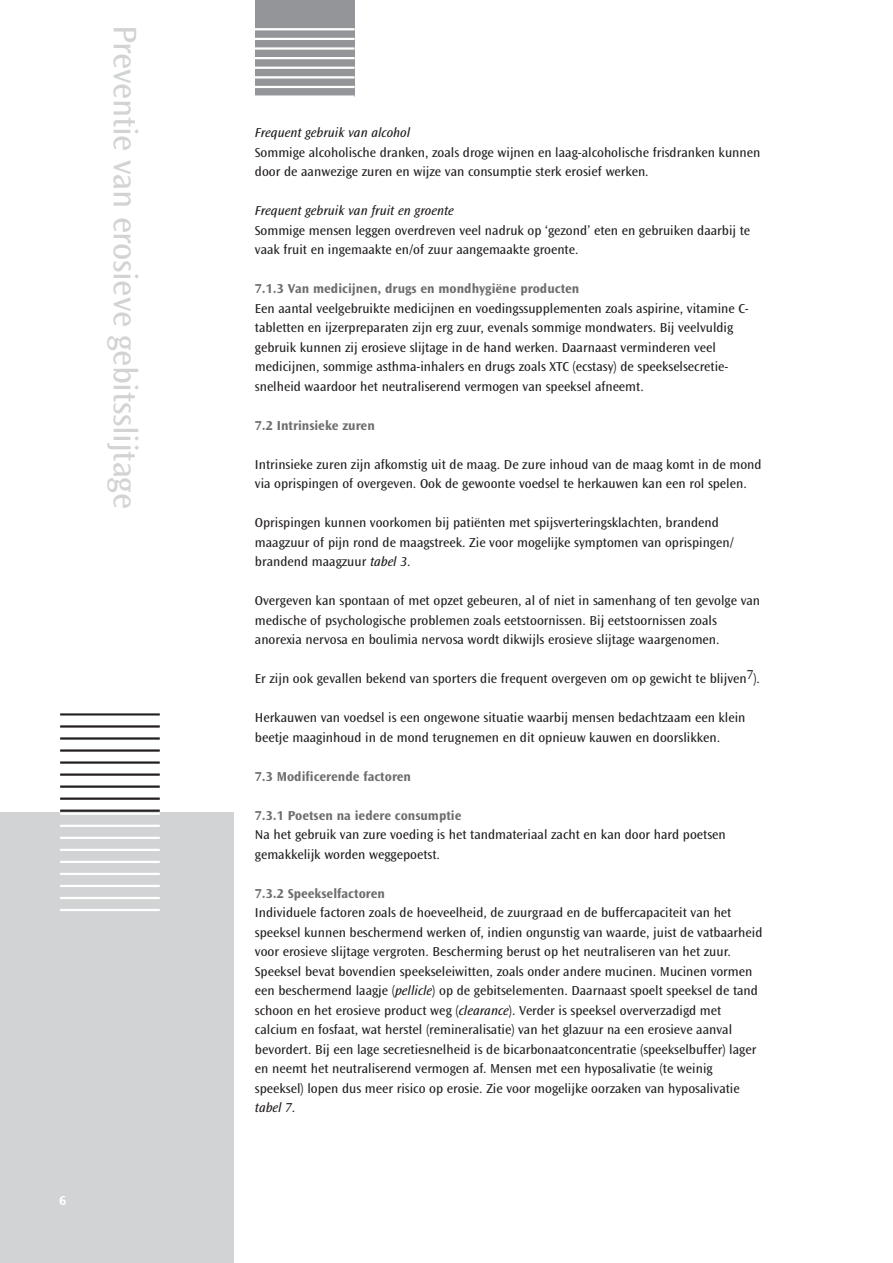
<style>
.page{position:relative;width:893px;height:1263px;background:#fff}
.page>*{position:absolute;margin:0;border:0;box-sizing:border-box;transform-origin:0 0}
.t1{font:33.9px "Ocean Sans MM 403 475";letter-spacing:-.01em;color:#d1d3d4}
.t2{font:13.5px/19.5px "Ocean Sans MM 403 475";color:#231f20}
.t3{font:13.5px "Ocean Sans MM 648 475";color:#6d6e70}
.t4{font:13.5px "Ocean Sans MM It 403 475";color:#231f20}
.t5{font:13.5px "Ocean Sans MM 648 475";color:#fff}
.s1{font-family:"Ocean Sans MM It 403 475"}
.s2{font-family:"Ocean Sans MM 403 475"}
</style>
<div class="page">
<div style="left:0;top:812px;width:234px;height:451px;background:#d1d3d4"></div>
<hr style="left:60px;top:813px;width:100px;height:2px;background:#fff">
<hr style="left:60px;top:825px;width:100px;height:2px;background:#fff">
<hr style="left:60px;top:837px;width:100px;height:2px;background:#fff">
<hr style="left:60px;top:849px;width:100px;height:2px;background:#fff">
<hr style="left:60px;top:861px;width:100px;height:2px;background:#fff">
<hr style="left:60px;top:873px;width:100px;height:2px;background:#fff">
<hr style="left:60px;top:885px;width:100px;height:2px;background:#fff">
<hr style="left:60px;top:897px;width:100px;height:2px;background:#fff">
<hr style="left:60px;top:909px;width:100px;height:2px;background:#fff">
<hr style="left:60px;top:713px;width:100px;height:2px;background:#231f20">
<hr style="left:60px;top:725px;width:100px;height:3px;background:#231f20">
<hr style="left:60px;top:737px;width:100px;height:3px;background:#231f20">
<hr style="left:60px;top:749px;width:100px;height:3px;background:#231f20">
<hr style="left:60px;top:761px;width:100px;height:3px;background:#231f20">
<hr style="left:60px;top:773px;width:100px;height:3px;background:#231f20">
<hr style="left:60px;top:785px;width:100px;height:3px;background:#231f20">
<hr style="left:60px;top:797px;width:100px;height:3px;background:#231f20">
<hr style="left:60px;top:809px;width:100px;height:3px;background:#231f20">
<div style="left:255px;top:1px;width:100px;height:96px;background:#939598"></div>
<hr style="left:255px;top:28px;width:100px;height:2px;background:#fff">
<hr style="left:255px;top:38px;width:100px;height:2px;background:#fff">
<hr style="left:255px;top:47px;width:100px;height:3px;background:#fff">
<hr style="left:255px;top:57px;width:100px;height:2px;background:#fff">
<hr style="left:255px;top:67px;width:100px;height:2px;background:#fff">
<hr style="left:255px;top:76px;width:100px;height:2px;background:#fff">
<hr style="left:255px;top:86px;width:100px;height:2px;background:#fff">
<hr style="left:255px;top:95px;width:100px;height:3px;background:#fff">
<h1 class="t1" style="left:139px;top:25px;width:485px;rotate:90deg">Preventie van erosieve gebitsslijtage</h1>
<p class="t5" style="left:59px;top:1195px;width:9px">6</p>
<p class="t4" style="left:255px;top:127px;width:157px">Frequent gebruik van alcohol</p>
<p class="t2" style="left:255px;top:143px;width:507px">Sommige alcoholische dranken, zoals droge wijnen en laag-alcoholische frisdranken kunnen door de aanwezige zuren en wijze van consumptie sterk erosief werken.</p>
<p class="t4" style="left:255px;top:205px;width:200px">Frequent gebruik van fruit en groente</p>
<p class="t2" style="left:255px;top:221px;width:497px">Sommige mensen leggen overdreven veel nadruk op ‘gezond’ eten en gebruiken daarbij te vaak fruit en ingemaakte en/of zuur aangemaakte groente.</p>
<p class="t3" style="left:255px;top:283px;width:326px">7.1.3 Van medicijnen, drugs en mondhygiëne producten</p>
<p class="t2" style="left:255px;top:299px;width:495px">Een aantal veelgebruikte medicijnen en voedingssupplementen zoals aspirine, vitamine C&shy;tabletten en ijzerpreparaten zijn erg zuur, evenals sommige mondwaters. Bij veelvuldig gebruik kunnen zij erosieve slijtage in de hand werken. Daarnaast verminderen veel medicijnen, sommige asthma-inhalers en drugs zoals XTC (ecstasy) de speekselsecretie&shy;snelheid waardoor het neutraliserend vermogen van speeksel afneemt.</p>
<p class="t3" style="left:255px;top:420px;width:121px">7.2 Intrinsieke zuren</p>
<p class="t2" style="left:255px;top:455px;width:508px">Intrinsieke zuren zijn afkomstig uit de maag. De zure inhoud van de maag komt in de mond via oprispingen of overgeven. Ook de gewoonte voedsel te herkauwen kan een rol spelen.</p>
<p class="t2" style="left:255px;top:514px;width:480px">Oprispingen kunnen voorkomen bij patiënten met spijsverteringsklachten, brandend maagzuur of pijn rond de maagstreek. Zie voor mogelijke symptomen van oprispingen/ brandend maagzuur <span class="s1">tabel 3</span>.</p>
<p class="t2" style="left:255px;top:592px;width:507px">Overgeven kan spontaan of met opzet gebeuren, al of niet in samenhang of ten gevolge van medische of psychologische problemen zoals eetstoornissen. Bij eetstoornissen zoals anorexia nervosa en boulimia nervosa wordt dikwijls erosieve slijtage waargenomen.</p>
<p class="t2" style="left:255px;top:670px;width:507px">Er zijn ook gevallen bekend van sporters die frequent overgeven om op gewicht te blijven7).</p>
<p class="t2" style="left:255px;top:709px;width:492px">Herkauwen van voedsel is een ongewone situatie waarbij mensen bedachtzaam een klein beetje maaginhoud in de mond terugnemen en dit opnieuw kauwen en doorslikken.</p>
<p class="t3" style="left:255px;top:771px;width:158px">7.3 Modificerende factoren</p>
<p class="t3" style="left:255px;top:810px;width:208px">7.3.1 Poetsen na iedere consumptie</p>
<p class="t2" style="left:255px;top:826px;width:472px">Na het gebruik van zure voeding is het tandmateriaal zacht en kan door hard poetsen gemakkelijk worden weggepoetst.</p>
<p class="t3" style="left:255px;top:888px;width:132px">7.3.2 Speekselfactoren</p>
<p class="t2" style="left:255px;top:904px;width:509px">Individuele factoren zoals de hoeveelheid, de zuurgraad en de buffercapaciteit van het speeksel kunnen beschermend werken of, indien ongunstig van waarde, juist de vatbaarheid voor erosieve slijtage vergroten. Bescherming berust op het neutraliseren van het zuur.<br>Speeksel bevat bovendien speekseleiwitten, zoals onder andere mucinen. Mucinen vormen een beschermend laagje (<span class="s1">pellicle</span>) op de gebitselementen. Daarnaast spoelt speeksel de tand schoon en het erosieve product weg (<span class="s1">clearance</span>). Verder is speeksel oververzadigd met calcium en fosfaat, wat herstel (remineralisatie) van het glazuur na een erosieve aanval bevordert. Bij een lage secretiesnelheid is de bicarbonaatconcentratie (speekselbuffer) lager en neemt het neutraliserend vermogen af. Mensen met een hyposalivatie (te weinig speeksel) lopen dus meer risico op erosie. Zie voor mogelijke oorzaken van hyposalivatie</p>
<p class="t4" style="left:255px;top:1102px;width:42px">tabel 7<span class="s2">.</span></p>
</div>
